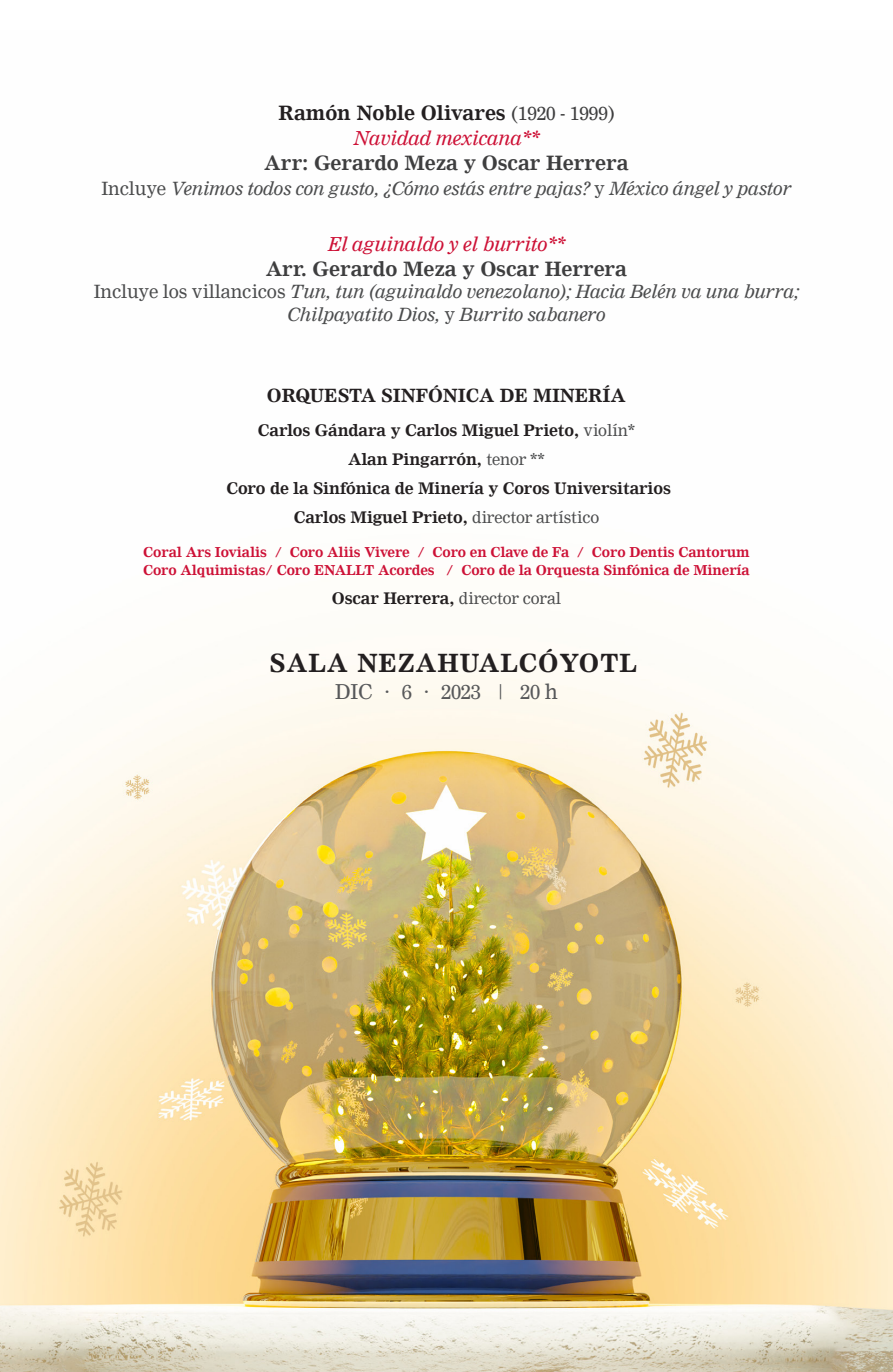
<style>
.page{position:relative;width:893px;height:1372px;background:#fff}
.page>*{position:absolute;margin:0;border:0;box-sizing:border-box;transform-origin:0 0}
.t1{font:700 24.75px "Nimrod";letter-spacing:.035em;color:#231f20}
.t2{font:20.25px "Nimrod";letter-spacing:-.01em;color:#57585a}
.t3{font:700 19.57px "Nimrod";letter-spacing:-.005em;color:#3e3e3f}
.t4{font:700 19.57px "Nimrod";letter-spacing:-.005em;color:#231f20}
.t5{font:italic 18.9px "Nimrod";letter-spacing:-.005em;color:#cd1136}
.t6{font:italic 18px/22.5px "Nimrod";letter-spacing:-.005em;color:#4b4c4d;text-align:center}
.t7{font:700 18px "Nimrod";letter-spacing:-.005em;color:#231f20}
.t8{font:700 15.75px "Nimrod";letter-spacing:-.01em;color:#231f20}
.t9{font:700 13.5px "Nimrod";letter-spacing:-.01em;color:#cd1136}
.s1{font-weight:400;font-size:18.9px;color:#3e3e3f}
.s2{font-style:normal}
.s3{font-weight:400;color:#4b4c4d}
</style>
<div class="page">
<img style="left:0;top:651px;width:893px;height:720px">
<p class="t4" style="left:278px;top:102px;width:337px">Ramón Noble Olivares <span class="s1">(1920 - 1999)</span></p>
<p class="t5" style="left:353px;top:127px;width:187px">Navidad mexicana**</p>
<p class="t3" style="left:264px;top:151px;width:366px">Arr: Gerardo Meza y Oscar Herrera</p>
<p class="t6" style="left:101px;top:177px;width:692px"><span class="s2">Incluye</span> Venimos todos con gusto, ¿Cómo estás entre pajas? <span class="s2">y</span> México ángel y pastor</p>
<p class="t5" style="left:328px;top:233px;width:239px">El aguinaldo y el burrito**</p>
<p class="t3" style="left:266px;top:257px;width:363px">Arr. Gerardo Meza y Oscar Herrera</p>
<p class="t6" style="left:94px;top:280px;width:707px"><span class="s2">Incluye los villancicos</span> Tun, tun (aguinaldo venezolano); Hacia Belén va una burra;<br>Chilpayatito Dios, <span class="s2">y</span> Burrito sabanero</p>
<p class="t7" style="left:267px;top:384px;width:360px">ORQUESTA SINFÓNICA DE MINERÍA</p>
<p class="t8" style="left:258px;top:420px;width:379px">Carlos Gándara y Carlos Miguel Prieto, <span class="s3">violín*</span></p>
<p class="t8" style="left:348px;top:450px;width:198px">Alan Pingarrón, <span class="s3">tenor **</span></p>
<p class="t8" style="left:226px;top:479px;width:446px">Coro de la Sinfónica de Minería y Coros Universitarios</p>
<p class="t8" style="left:294px;top:508px;width:307px">Carlos Miguel Prieto, <span class="s3">director artístico</span></p>
<p class="t9" style="left:143px;top:544px;width:608px">Coral Ars Iovialis / Coro Aliis Vivere / Coro en Clave de Fa / Coro Dentis Cantorum</p>
<p class="t9" style="left:143px;top:562px;width:608px">Coro Alquimistas/ Coro ENALLT Acordes / Coro de la Orquesta Sinfónica de Minería</p>
<p class="t8" style="left:332px;top:589px;width:231px">Oscar Herrera, <span class="s3">director coral</span></p>
<p class="t1" style="left:270px;top:648px;width:369px">SALA NEZAHUALCÓYOTL</p>
<p class="t2" style="left:335px;top:679px;width:224px">DIC · 6 · 2023 | 20 h</p>
</div>
